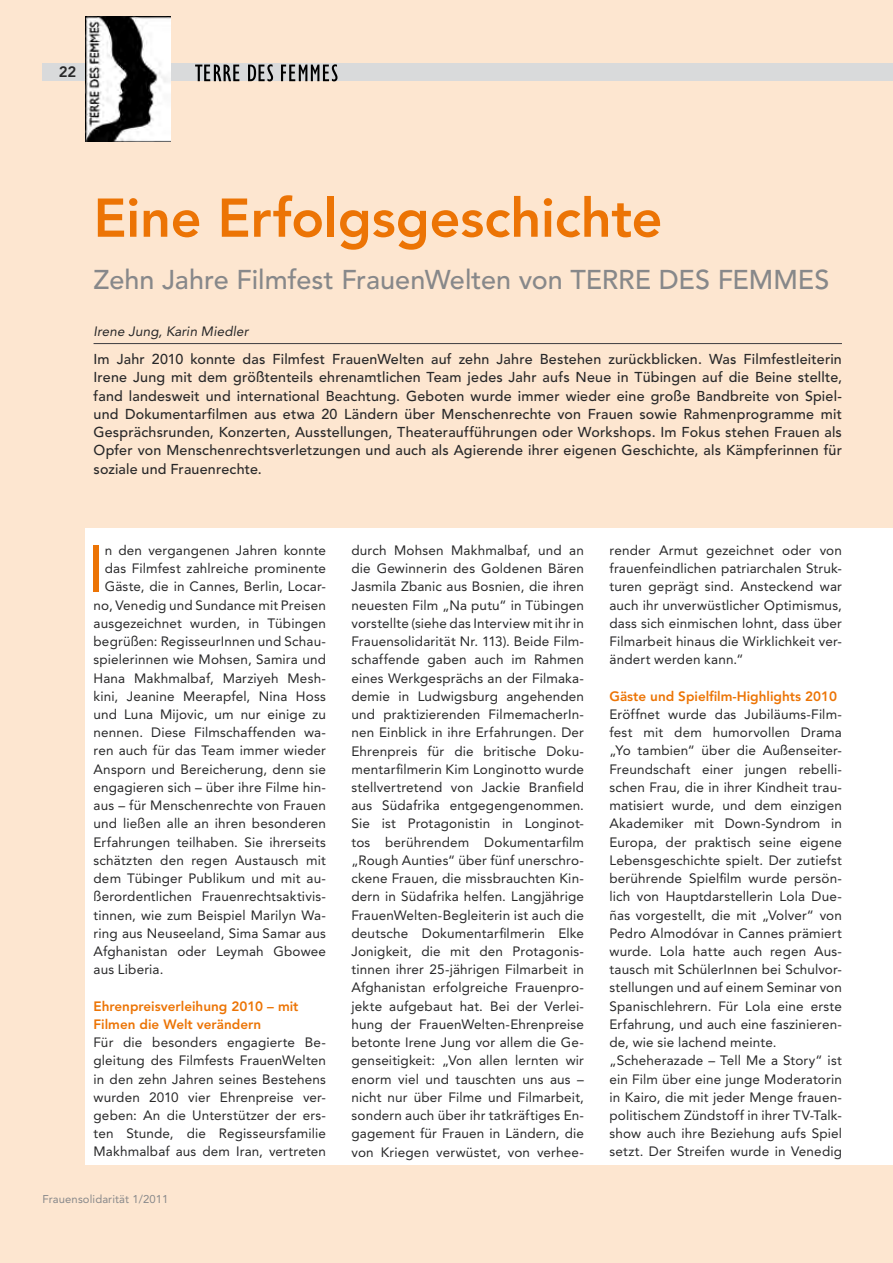
<style>
.page{position:relative;width:893px;height:1263px;background:#fde6d0}
.page>*{position:absolute;margin:0;border:0;box-sizing:border-box;transform-origin:0 0}
.t1{font:64.95px "Avenir LT Pro";color:#ec7405}
.t2{font:800 54px "Avenir LT Pro";letter-spacing:-.005em;color:#ec7405}
.t3{font:500 27px "Avenir LT Pro";color:#87888a}
.t4{font:800 15px "Avenir LT Pro";color:#282829}
.t5{font:500 14.25px/18.3px "Avenir LT Pro";letter-spacing:.015em;color:#282829;text-align:justify}
.t6{font:13.5px/18.1px "Avenir LT Pro";letter-spacing:.01em;color:#282829;text-align:justify}
.t7{font:800 13.5px/18.1px "Avenir LT Pro";color:#ec7405}
.t8{font:italic 13.5px "Avenir LT Pro";letter-spacing:.01em;color:#282829}
.t9{font:11.25px "Avenir LT Pro";letter-spacing:.01em;color:#87888a}
</style>
<div class="page">
<div style="left:43px;top:64px;width:799px;height:17px;background:#d9dadb"></div>
<div style="left:834px;top:64px;width:59px;height:17px;background:#d9dadb"></div>
<div style="left:85px;top:528px;width:808px;height:637px;background:#fff"></div>
<svg style="left:195px;top:64px;width:142px;height:17px"></svg>
<hr style="left:94px;top:343px;width:748px;height:1px;background:#3e3d40">
<img style="left:86px;top:16px;width:85px;height:125px">
<p class="t4" style="left:59px;top:63px;width:19px">22</p>
<h2 class="t2" style="left:94px;top:186px;width:570px">Eine Erfolgsgeschichte</h2>
<h3 class="t3" style="left:94px;top:263px;width:737px">Zehn Jahre Filmfest FrauenWelten von TERRE DES FEMMES</h3>
<p class="t8" style="left:94px;top:323px;width:157px">Irene Jung, Karin Miedler</p>
<p class="t5" style="left:94px;top:350px;width:750px">Im Jahr 2010 konnte das Filmfest FrauenWelten auf zehn Jahre Bestehen zurückblicken. Was Filmfestleiterin Irene Jung mit dem größtenteils ehrenamtlichen Team jedes Jahr aufs Neue in Tübingen auf die Beine stellte, fand landesweit und international Beachtung. Geboten wurde immer wieder eine große Bandbreite von Spiel&shy;und Dokumentarfilmen aus etwa 20 Ländern über Menschenrechte von Frauen sowie Rahmenprogramme mit Gesprächsrunden, Konzerten, Ausstellungen, Theateraufführungen oder Workshops. Im Fokus stehen Frauen als Opfer von Menschenrechtsverletzungen und auch als Agierende ihrer eigenen Geschichte, als Kämpferinnen für soziale und Frauenrechte.</p>
<h1 class="t1" style="left:88px;top:529px;width:18px">I</h1>
<p class="t6" style="left:105px;top:541px;width:223px">n den vergangenen Jahren konnte</p>
<p class="t6" style="left:105px;top:559px;width:223px">das Filmfest zahlreiche prominente</p>
<p class="t6" style="left:105px;top:577px;width:223px">Gäste, die in Cannes, Berlin, Locar-</p>
<p class="t6" style="left:94px;top:596px;width:234px">no, Venedig und Sundance mit Preisen</p>
<p class="t6" style="left:94px;top:614px;width:234px">ausgezeichnet wurden, in Tübingen</p>
<p class="t6" style="left:94px;top:632px;width:234px">begrüßen: RegisseurInnen und Schau-</p>
<p class="t6" style="left:94px;top:650px;width:234px">spielerinnen wie Mohsen, Samira und</p>
<p class="t6" style="left:94px;top:669px;width:234px">Hana Makhmalbaf, Marziyeh Mesh-</p>
<p class="t6" style="left:94px;top:687px;width:234px">kini, Jeanine Meerapfel, Nina Hoss</p>
<p class="t6" style="left:94px;top:705px;width:234px">und Luna Mijovic, um nur einige zu</p>
<p class="t6" style="left:94px;top:723px;width:234px">nennen. Diese Filmschaffenden wa-</p>
<p class="t6" style="left:94px;top:742px;width:234px">ren auch für das Team immer wieder</p>
<p class="t6" style="left:94px;top:760px;width:234px">Ansporn und Bereicherung, denn sie</p>
<p class="t6" style="left:94px;top:778px;width:234px">engagieren sich – über ihre Filme hin-</p>
<p class="t6" style="left:94px;top:796px;width:234px">aus – für Menschenrechte von Frauen</p>
<p class="t6" style="left:94px;top:814px;width:234px">und ließen alle an ihren besonderen</p>
<p class="t6" style="left:94px;top:833px;width:234px">Erfahrungen teilhaben. Sie ihrerseits</p>
<p class="t6" style="left:94px;top:851px;width:234px">schätzten den regen Austausch mit</p>
<p class="t6" style="left:94px;top:869px;width:234px">dem Tübinger Publikum und mit au-</p>
<p class="t6" style="left:94px;top:887px;width:234px">ßerordentlichen Frauenrechtsaktivis-</p>
<p class="t6" style="left:94px;top:906px;width:234px">tinnen, wie zum Beispiel Marilyn Wa-</p>
<p class="t6" style="left:94px;top:924px;width:234px">ring aus Neuseeland, Sima Samar aus</p>
<p class="t6" style="left:94px;top:942px;width:234px">Afghanistan oder Leymah Gbowee</p>
<p class="t6" style="left:94px;top:960px;width:71px">aus Liberia.</p>
<p class="t7" style="left:94px;top:997px;width:207px">Ehrenpreisverleihung 2010 – mit<br>Filmen die Welt verändern</p>
<p class="t6" style="left:94px;top:1033px;width:234px">Für die besonders engagierte Be&shy;gleitung des Filmfests FrauenWelten in den zehn Jahren seines Bestehens wurden 2010 vier Ehrenpreise ver&shy;geben: An die Unterstützer der ers&shy;ten Stunde, die Regisseursfamilie Makhmalbaf aus dem Iran, vertreten</p>
<p class="t6" style="left:351px;top:541px;width:234px">durch Mohsen Makhmalbaf, und an die Gewinnerin des Goldenen Bären Jasmila Zbanic aus Bosnien, die ihren neuesten Film „Na putu“ in Tübingen vorstellte (siehe das Interview mit ihr in Frauensolidarität Nr. 113). Beide Film&shy;schaffende gaben auch im Rahmen eines Werkgesprächs an der Filmaka&shy;demie in Ludwigsburg angehenden und praktizierenden FilmemacherIn&shy;nen Einblick in ihre Erfahrungen. Der Ehrenpreis für die britische Doku&shy;mentarfilmerin Kim Longinotto wurde stellvertretend von Jackie Branfield aus Südafrika entgegengenommen.<br>Sie ist Protagonistin in Longinot&shy;tos berührendem Dokumentarfilm „Rough Aunties“ über fünf unerschro&shy;ckene Frauen, die missbrauchten Kin&shy;dern in Südafrika helfen. Langjährige FrauenWelten-Begleiterin ist auch die deutsche Dokumentarfilmerin Elke Jonigkeit, die mit den Protagonis&shy;tinnen ihrer 25-jährigen Filmarbeit in Afghanistan erfolgreiche Frauenpro&shy;jekte aufgebaut hat. Bei der Verlei&shy;hung der FrauenWelten-Ehrenpreise betonte Irene Jung vor allem die Ge&shy;genseitigkeit: „Von allen lernten wir enorm viel und tauschten uns aus – nicht nur über Filme und Filmarbeit, sondern auch über ihr tatkräftiges En&shy;gagement für Frauen in Ländern, die von Kriegen verwüstet, von verhee-</p>
<p class="t6" style="left:609px;top:541px;width:234px">render Armut gezeichnet oder von frauenfeindlichen patriarchalen Struk&shy;turen geprägt sind. Ansteckend war auch ihr unverwüstlicher Optimismus, dass sich einmischen lohnt, dass über Filmarbeit hinaus die Wirklichkeit ver&shy;ändert werden kann.“</p>
<p class="t7" style="left:609px;top:687px;width:229px">Gäste und Spielfilm-Highlights 2010</p>
<p class="t6" style="left:609px;top:705px;width:234px;text-align:left">Eröffnet wurde das Jubiläums-Film&shy;fest mit dem humorvollen Drama „Yo tambien“ über die Außenseiter-Freundschaft einer jungen rebelli&shy;schen Frau, die in ihrer Kindheit trau&shy;matisiert wurde, und dem einzigen Akademiker mit Down-Syndrom in Europa, der praktisch seine eigene Lebensgeschichte spielt. Der zutiefst berührende Spielfilm wurde persön&shy;lich von Hauptdarstellerin Lola Due&shy;ñas vorgestellt, die mit „Volver“ von Pedro Almodóvar in Cannes prämiert wurde. Lola hatte auch regen Aus&shy;tausch mit SchülerInnen bei Schulvor&shy;stellungen und auf einem Seminar von Spanischlehrern. Für Lola eine erste Erfahrung, und auch eine faszinieren&shy;de, wie sie lachend meinte. „Scheherazade – Tell Me a Story“ ist ein Film über eine junge Moderatorin in Kairo, die mit jeder Menge frauen&shy;politischem Zündstoff in ihrer TV-Talk&shy;show auch ihre Beziehung aufs Spiel setzt. Der Streifen wurde in Venedig</p>
<p class="t9" style="left:43px;top:1192px;width:127px">Frauensolidarität 1/2011</p>
</div>
